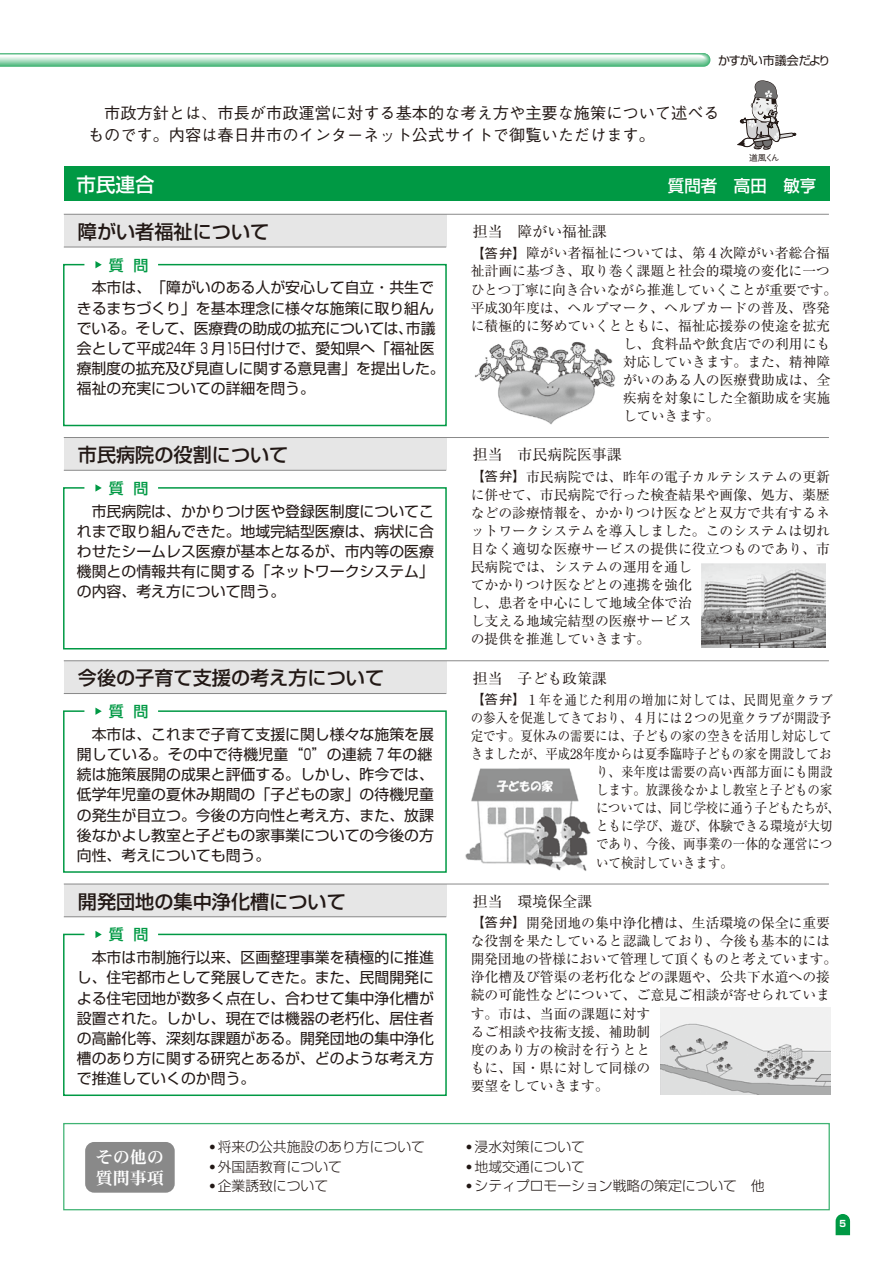
<style>
.page{position:relative;width:893px;height:1263px;background:#fff}
.page>*{position:absolute;margin:0;border:0;box-sizing:border-box;transform-origin:0 0}
.t1{font:500 19.5px "Shin Go Pro";color:#fff}
.t2{font:500 19.2px "Shin Go Pro";color:#221815}
.t3{font:16.95px/20.4px "DFPHS Mincho CID W7";color:#fff}
.t4{font:500 16.5px "Shin Go Pro";color:#fff}
.t5{font:500 16.2px/22.5px "Gothic BBB Pro";color:#221815}
.t6{font:500 15px "Shin Go Pro";color:#094}
.t7{font:14.85px/20.2px "Shin Go Pro";color:#221815;text-align:justify}
.t8{font:14.85px "Ryumin Pro";color:#221815}
.t9{font:13.8px/18.1px "Ryumin Pro";color:#221815}
.t10{font:13.8px "Ryumin Pro";color:#221815;scale:.9 1}
.t11{font:300 13.8px "Shin Go Pro";color:#221815}
.t12{font:13.8px "Ryumin Pro";letter-spacing:.03em;color:#221815;scale:.9 1}
.t13{font:13.8px "Ryumin Pro";letter-spacing:-.02em;color:#221815}
.t14{font:13.8px "Ryumin Pro";letter-spacing:-.02em;color:#221815;scale:.9 1}
.t15{font:12px "Shin Go Pro";letter-spacing:-.06em;color:#221815}
.t16{font:700 9px "Shin Go Pro";color:#fff;scale:.9 1}
.t17{font:500 8.7px "Gothic BBB Pro";color:#221815}
.s1{font-family:"Shin Go Pro";font-size:12.75px}
</style>
<div class="page">
<svg style="left:836px;top:1214px;width:14px;height:21px"></svg>
<div style="left:64px;top:167px;width:765px;height:34px;background:#094"></div>
<div style="left:64px;top:214px;width:382px;height:33px;background:#e6e6e6"></div>
<div style="left:64px;top:437px;width:382px;height:33px;background:#e6e6e6"></div>
<div style="left:64px;top:661px;width:382px;height:32px;background:#e6e6e6"></div>
<div style="left:64px;top:884px;width:382px;height:33px;background:#e6e6e6"></div>
<div style="left:63px;top:1123px;width:767px;height:87px;border:1px solid #40b373"></div>
<div style="left:85px;top:1142px;width:90px;height:51px;background:#898989;border-radius:9px"></div>
<svg style="left:0;top:53px;width:710px;height:14px;background:#a4dabc"></svg>
<hr style="left:64px;top:214px;width:765px;height:1px;background:#898989">
<hr style="left:64px;top:247px;width:382px;height:1px;background:#898989">
<hr style="left:64px;top:470px;width:382px;height:1px;background:#898989">
<hr style="left:64px;top:660px;width:765px;height:1px;background:#898989">
<hr style="left:64px;top:693px;width:382px;height:1px;background:#898989">
<hr style="left:64px;top:884px;width:765px;height:1px;background:#898989">
<hr style="left:64px;top:916px;width:382px;height:1px;background:#898989">
<hr style="left:64px;top:437px;width:765px;height:1px;background:#898989">
<svg style="left:63px;top:263px;width:384px;height:164px"></svg>
<svg style="left:63px;top:487px;width:384px;height:163px"></svg>
<svg style="left:63px;top:710px;width:384px;height:163px"></svg>
<svg style="left:63px;top:933px;width:384px;height:163px"></svg>
<svg style="left:95px;top:261px;width:7px;height:7px"></svg>
<svg style="left:95px;top:484px;width:7px;height:8px"></svg>
<svg style="left:95px;top:707px;width:7px;height:8px"></svg>
<svg style="left:95px;top:931px;width:7px;height:7px"></svg>
<svg style="left:737px;top:80px;width:59px;height:70px"></svg>
<img style="left:475px;top:339px;width:141px;height:86px">
<img style="left:701px;top:564px;width:124px;height:84px">
<img style="left:465px;top:768px;width:126px;height:103px">
<img style="left:661px;top:1007px;width:170px;height:87px">
<p class="t15" style="left:718px;top:51px;width:114px">かすがい市議会だより</p>
<p class="t5" style="left:88px;top:99px;width:633px">　市政方針とは、市長が市政運営に対する基本的な考え方や主要な施策について述べるものです。内容は春日井市のインターネット公式サイトで御覧いただけます。</p>
<p class="t17" style="left:749px;top:151px;width:32px">道風くん</p>
<h1 class="t1" style="left:77px;top:168px;width:79px">市民連合</h1>
<p class="t4" style="left:668px;top:173px;width:150px">質問者　高田　敏亨</p>
<p class="t8" style="left:473px;top:220px;width:135px">担当　障がい福祉課</p>
<h2 class="t2" style="left:78px;top:216px;width:193px">障がい者福祉について</h2>
<p class="t6" style="left:109px;top:253px;width:41px">質 問</p>
<p class="t7" style="left:77px;top:276px;width:369px;text-align:left">　本市は、「障がいのある人が安心して自立・共生できるまちづくり」を基本理念に様々な施策に取り組んでいる。そして、医療費の助成の拡充については、市議会として平成24年 3 月15日付けで、愛知県へ「福祉医療制度の拡充及び見直しに関する意見書」を提出した。福祉の充実についての詳細を問う。</p>
<h2 class="t2" style="left:78px;top:439px;width:212px">市民病院の役割について</h2>
<p class="t6" style="left:109px;top:476px;width:41px">質 問</p>
<p class="t7" style="left:77px;top:499px;width:359px">　市民病院は、かかりつけ医や登録医制度についてこれまで取り組んできた。地域完結型医療は、病状に合わせたシームレス医療が基本となるが、市内等の医療機関との情報共有に関する「ネットワークシステム」の内容、考え方について問う。</p>
<h2 class="t2" style="left:78px;top:662px;width:308px">今後の子育て支援の考え方について</h2>
<p class="t6" style="left:109px;top:699px;width:41px">質 問</p>
<p class="t7" style="left:77px;top:722px;width:359px">　本市は、これまで子育て支援に関し様々な施策を展開している。その中で待機児童“0”の連続 7 年の継続は施策展開の成果と評価する。しかし、昨今では、低学年児童の夏休み期間の「子どもの家」の待機児童の発生が目立つ。今後の方向性と考え方、また、放課後なかよし教室と子どもの家事業についての今後の方向性、考えについても問う。</p>
<h2 class="t2" style="left:78px;top:885px;width:269px">開発団地の集中浄化槽について</h2>
<p class="t6" style="left:109px;top:922px;width:41px">質 問</p>
<p class="t7" style="left:77px;top:945px;width:359px">　本市は市制施行以来、区画整理事業を積極的に推進し、住宅都市として発展してきた。また、民間開発による住宅団地が数多く点在し、合わせて集中浄化槽が設置された。しかし、現在では機器の老朽化、居住者の高齢化等、深刻な課題がある。開発団地の集中浄化槽のあり方に関する研究とあるが、どのような考え方で推進していくのか問う。</p>
<p class="t3" style="left:96px;top:1147px;width:70px">その他の質問事項</p>
<p class="t11" style="left:210px;top:1135px;width:217px"><sup>●</sup> 将来の公共施設のあり方について</p>
<p class="t11" style="left:210px;top:1155px;width:134px"><sup>●</sup> 外国語教育について</p>
<p class="t11" style="left:210px;top:1174px;width:120px"><sup>●</sup> 企業誘致について</p>
<p class="t9" style="left:472px;top:243px;width:360px"><span class="s1">【答弁】</span>障がい者福祉については、第４次障がい者総合福</p>
<p class="t9" style="left:471px;top:261px;width:361px">祉計画に基づき、取り巻く課題と社会的環境の変化に一つ</p>
<p class="t13" style="left:471px;top:278px;width:368px">ひとつ丁寧に向き合いながら推進していくことが重要です。</p>
<p class="t9" style="left:471px;top:297px;width:361px">平成30年度は、ヘルプマーク、ヘルプカードの普及、啓発</p>
<p class="t9" style="left:471px;top:315px;width:361px">に積極的に努めていくとともに、福祉応援券の使途を拡充</p>
<p class="t9" style="left:623px;top:334px;width:209px">し、食料品や飲食店での利用にも</p>
<p class="t9" style="left:623px;top:352px;width:209px">対応していきます。また、精神障</p>
<p class="t9" style="left:623px;top:370px;width:209px">がいのある人の医療費助成は、全</p>
<p class="t9" style="left:623px;top:388px;width:209px">疾病を対象にした全額助成を実施</p>
<p class="t9" style="left:623px;top:406px;width:98px">していきます。</p>
<p class="t8" style="left:473px;top:443px;width:150px">担当　市民病院医事課</p>
<p class="t9" style="left:471px;top:466px;width:361px"><span class="s1">【答弁】</span>市民病院では、昨年の電子カルテシステムの更新に併せて、市民病院で行った検査結果や画像、処方、薬歴などの診療情報を、かかりつけ医などと双方で共有するネットワークシステムを導入しました。このシステムは切れ目なく適切な医療サービスの提供に役立つものであり、市民病院では、システムの運用を通し<br>てかかりつけ医などとの連携を強化<br>し、患者を中心にして地域全体で治<br>し支える地域完結型の医療サービス<br>の提供を推進していきます。</p>
<p class="t8" style="left:473px;top:666px;width:135px">担当　子ども政策課</p>
<p class="t12" style="left:472px;top:689px;width:403px"><span class="s1">【答弁】</span>１年を通じた利用の増加に対しては、民間児童クラブ</p>
<p class="t10" style="left:471px;top:707px;width:402px">の参入を促進してきており、４月には２つの児童クラブが開設予</p>
<p class="t10" style="left:471px;top:725px;width:402px">定です。夏休みの需要には、子どもの家の空きを活用し対応して</p>
<p class="t10" style="left:471px;top:743px;width:402px">きましたが、平成28年度からは夏季臨時子どもの家を開設してお</p>
<p class="t10" style="left:596px;top:761px;width:264px">り、来年度は需要の高い西部方面にも開設</p>
<p class="t10" style="left:596px;top:779px;width:264px">します。放課後なかよし教室と子どもの家</p>
<p class="t14" style="left:596px;top:797px;width:272px">については、同じ学校に通う子どもたちが、</p>
<p class="t10" style="left:596px;top:815px;width:264px">ともに学び、遊び、体験できる環境が大切</p>
<p class="t10" style="left:596px;top:833px;width:264px">であり、今後、両事業の一体的な運営につ</p>
<p class="t10" style="left:596px;top:851px;width:154px">いて検討していきます。</p>
<p class="t8" style="left:473px;top:889px;width:121px">担当　環境保全課</p>
<p class="t9" style="left:471px;top:913px;width:368px"><span class="s1">【答弁】</span>開発団地の集中浄化槽は、生活環境の保全に重要な役割を果たしていると認識しており、今後も基本的には開発団地の皆様において管理して頂くものと考えています。浄化槽及び管渠の老朽化などの課題や、公共下水道への接続の可能性などについて、ご意見ご相談が寄せられています。市は、当面の課題に対す<br>るご相談や技術支援、補助制<br>度のあり方の検討を行うとと<br>もに、国・県に対して同様の<br>要望をしていきます。</p>
<p class="t11" style="left:467px;top:1135px;width:120px"><sup>●</sup> 浸水対策について</p>
<p class="t11" style="left:467px;top:1155px;width:120px"><sup>●</sup> 地域交通について</p>
<p class="t11" style="left:467px;top:1174px;width:300px"><sup>●</sup> シティプロモーション戦略の策定について　他</p>
<p class="t16" style="left:839px;top:1216px;width:9px">5</p>
</div>
